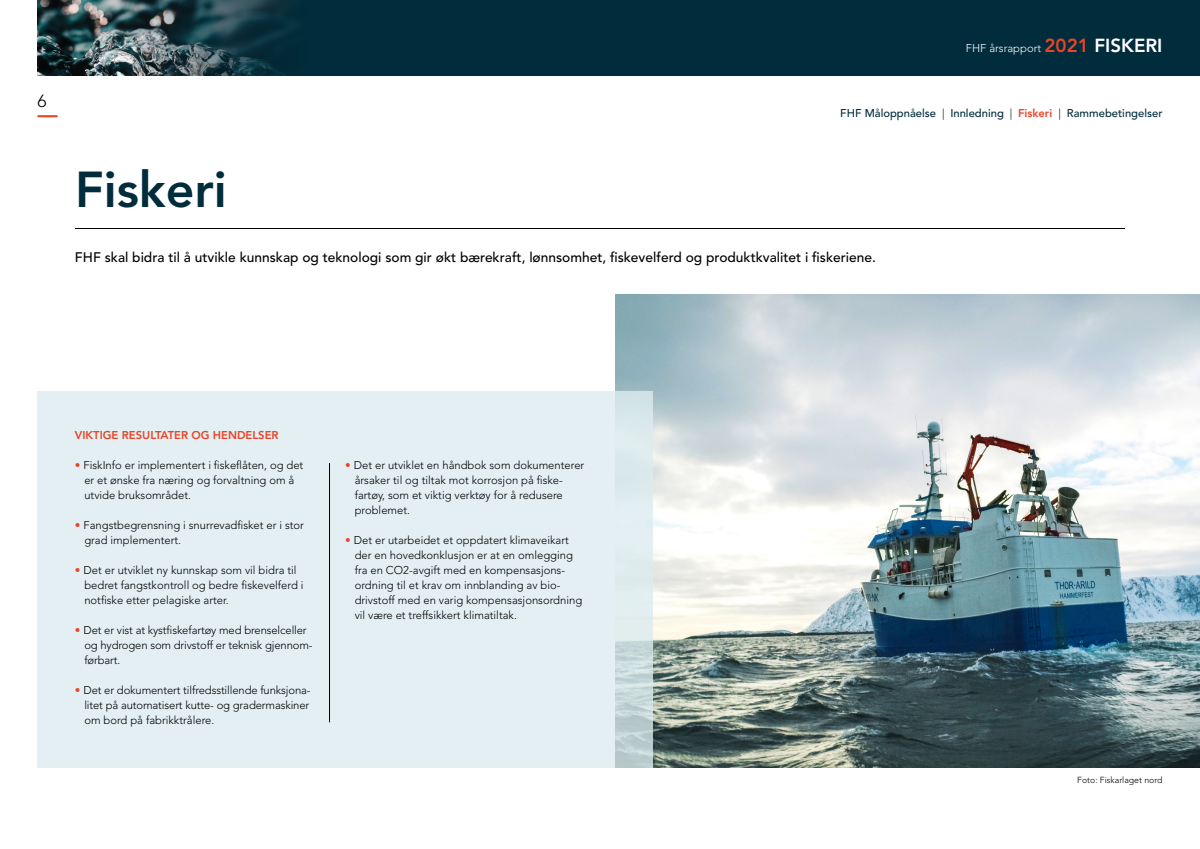
<style>
.page{position:relative;width:1200px;height:849px;background:#fff}
.page>*{position:absolute;margin:0;border:0;box-sizing:border-box;transform-origin:0 0}
.t1{font:800 50px "Avenir LT";color:#002c3b}
.t2{font:300 17.5px "Avenir LT";color:#000}
.FHF_Brødtekst{font:500 13.75px "Avenir LT";color:#000}
.FHF_Brødtekst-2{font:300 11.25px/15px "Avenir LT";color:#000}
.FHF_Ingress{font:500 11.25px "Avenir LT";color:#002c3b}
.FHF_Brødtekst-3{font:800 11.25px "Avenir LT";color:#e84427}
.FHF_Ingress-2{font:300 11.25px "Avenir LT";color:#fff}
.FHF_Brødtekst-4{font:300 8.75px "Avenir LT";color:#000}
.s1{font-weight:800;font-size:18.75px;color:#e84427}
.s2{font-weight:800;font-size:18.75px}
.s3{font-weight:300;color:#000}
.s4{font-weight:800;color:#e84427}
.s5{color:#e84427}
</style>
<div class="page">
<hr style="left:38px;top:115px;width:20px;height:2px;background:#e84427">
<img style="left:616px;top:294px;width:584px;height:473px">
<div style="left:38px;top:391px;width:615px;height:376px;background:#e3eff2"></div>
<hr style="left:329px;top:462px;width:1px;height:260px;background:#000">
<div style="left:38px;top:0;width:1162px;height:75px;background:#002c3b"></div>
<img style="left:38px;top:0;width:256px;height:75px">
<hr style="left:75px;top:228px;width:1050px;height:1px;background:#000">
<h2 class="t2" style="left:38px;top:91px;width:11px">6</h2>
<p class="FHF_Ingress-2" style="left:966px;top:41px;width:198px">FHF årsrapport <span class="s1">2021</span> <span class="s2">FISKERI</span></p>
<p class="t1" style="left:75px;top:160px;width:153px">Fiskeri</p>
<p class="FHF_Ingress" style="left:840px;top:107px;width:324px">FHF Måloppnåelse <span class="s3">|</span> Innledning <span class="s3">|</span> <span class="s4">Fiskeri</span> <span class="s3">|</span> Rammebetingelser</p>
<p class="FHF_Brødtekst" style="left:75px;top:249px;width:803px">FHF skal bidra til å utvikle kunnskap og teknologi som gir økt bærekraft, lønnsomhet, fiskevelferd og produktkvalitet i fiskeriene.</p>
<p class="FHF_Brødtekst-3" style="left:75px;top:428px;width:205px">VIKTIGE RESULTATER OG HENDELSER</p>
<p class="FHF_Brødtekst-2" style="left:84px;top:457px;width:221px;text-indent:-9px"><span class="s5">•</span> FiskInfo er implementert i fiskeflåten, og det er et ønske fra næring og forvaltning om å utvide bruksområdet.</p>
<p class="FHF_Brødtekst-2" style="left:84px;top:517px;width:221px;text-indent:-9px"><span class="s5">•</span> Fangstbegrensning i snurrevadfisket er i stor grad implementert.</p>
<p class="FHF_Brødtekst-2" style="left:84px;top:562px;width:221px;text-indent:-9px"><span class="s5">•</span> Det er utviklet ny kunnskap som vil bidra til bedret fangstkontroll og bedre fiskevelferd i notfiske etter pelagiske arter.</p>
<p class="FHF_Brødtekst-2" style="left:84px;top:622px;width:230px;text-indent:-9px"><span class="s5">•</span> Det er vist at kystfiskefartøy med brenselceller og hydrogen som drivstoff er teknisk gjennom&shy;førbart.</p>
<p class="FHF_Brødtekst-2" style="left:84px;top:682px;width:228px;text-align:justify;text-indent:-9px"><span class="s5">•</span> Det er dokumentert tilfredsstillende funksjona&shy;litet på automatisert kutte- og gradermaskiner om bord på fabrikktrålere.</p>
<p class="FHF_Brødtekst-2" style="left:355px;top:457px;width:231px;text-indent:-9px"><span class="s5">•</span> Det er utviklet en håndbok som dokumenterer årsaker til og tiltak mot korrosjon på fiske&shy;fartøy, som et viktig verktøy for å redusere problemet.</p>
<p class="FHF_Brødtekst-2" style="left:355px;top:532px;width:229px;text-indent:-9px"><span class="s5">•</span> Det er utarbeidet et oppdatert klimaveikart der en hovedkonklusjon er at en omlegging fra en CO2-avgift med en kompensasjons&shy;ordning til et krav om innblanding av bio&shy;drivstoff med en varig kompensasjonsordning vil være et treffsikkert klimatiltak.</p>
<p class="FHF_Brødtekst-4" style="left:1077px;top:774px;width:87px">Foto: Fiskarlaget nord</p>
</div>
